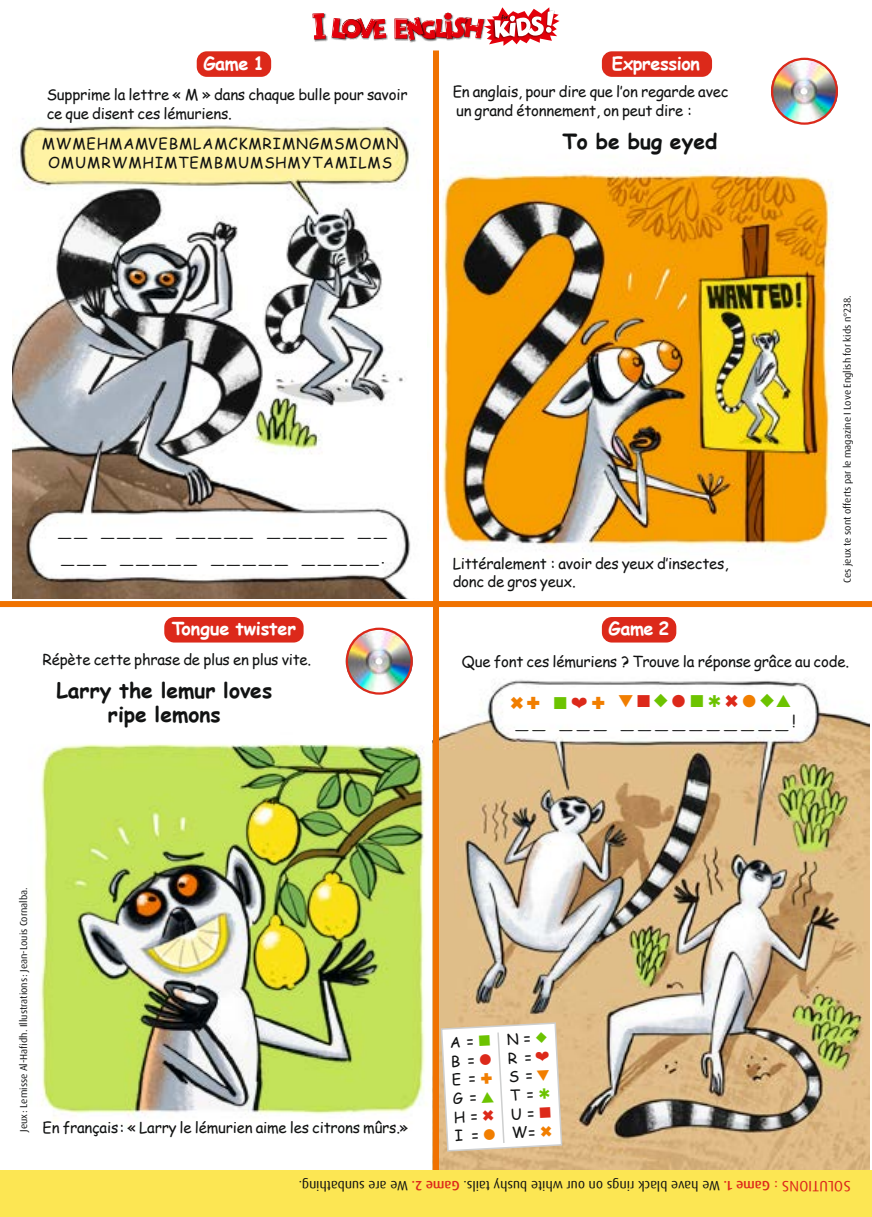
<style>
.page{position:relative;width:872px;height:1217px;background:#fff}
.page>*{position:absolute;margin:0;border:0;box-sizing:border-box;transform-origin:0 0}
.t1{font:700 21px/24px "Comic Sans MS";color:#111212;text-align:center}
.t2{font:700 18px "Comic Sans MS";letter-spacing:-.02em;color:#fff}
.t3{font:17.25px "Zapf Dingbats ITC";color:#f17e00}
.t4{font:15.6px "Comic Sans MS";color:#111212}
.t5{font:15px/18.8px "Comic Sans MS";letter-spacing:-.015em;color:#111212}
.t6{font:15px "Dax OT";letter-spacing:.01em;color:#dc291a}
.t7{font:13.5px "Dax OT";color:#111212}
.t8{font:11.55px "Comic Sans MS";color:#111212;scale:1.46 1}
.t9{font:10.8px "Comic Sans MS";color:#111212;scale:1.54 1}
.t10{font:10.2px "Dax OT";color:#111212}
.s1{color:#6cc300}
.s2{color:#dc291a}
.s3{color:#f17e00}
.s4{font-weight:500;color:#dc291a}
</style>
<div class="page">
<img style="left:13px;top:36px;width:398px;height:562px">
<img style="left:439px;top:20px;width:399px;height:537px">
<img style="left:5px;top:607px;width:428px;height:562px">
<img style="left:439px;top:607px;width:430px;height:562px">
<div style="left:0;top:601px;width:872px;height:6px;background:#f07200"></div>
<div style="left:433px;top:50px;width:6px;height:1166px;background:#f07200"></div>
<img style="left:312px;top:35px;width:15px;height:6px">
<svg style="left:312px;top:13px;width:14px;height:26px"></svg>
<img style="left:372px;top:20px;width:16px;height:21px">
<img style="left:362px;top:39px;width:16px;height:1px">
<img style="left:347px;top:39px;width:15px;height:1px">
<img style="left:331px;top:34px;width:16px;height:7px">
<svg style="left:332px;top:18px;width:54px;height:21px"></svg>
<svg style="left:394px;top:7px;width:165px;height:39px"></svg>
<div style="left:602px;top:617px;width:74px;height:25px;background:#dc291a;border-radius:10px"></div>
<div style="left:164px;top:617px;width:139px;height:25px;background:#dc291a;border-radius:10px"></div>
<div style="left:197px;top:51px;width:74px;height:26px;background:#dc291a;border-radius:10px"></div>
<div style="left:602px;top:51px;width:110px;height:26px;background:#dc291a;border-radius:10px"></div>
<img style="left:346px;top:627px;width:67px;height:67px;border-radius:33px">
<div style="left:346px;top:627px;width:67px;height:67px;border:2px solid #dc291a;border-radius:50%"></div>
<img style="left:771px;top:58px;width:67px;height:67px;border-radius:33px">
<div style="left:771px;top:58px;width:67px;height:67px;border:2px solid #dc291a;border-radius:50%"></div>
<svg style="left:440px;top:1021px;width:123px;height:131px"></svg>
<div style="left:0;top:1169px;width:872px;height:47px;background:#fce653"></div>
<p class="t2" style="left:203px;top:50px;width:63px">Game 1</p>
<p class="t2" style="left:612px;top:50px;width:90px">Expression</p>
<p class="t5" style="left:47px;top:85px;width:362px">Supprime la lettre « M » dans chaque bulle pour savoir ce que disent ces lémuriens.</p>
<p class="t5" style="left:42px;top:134px;width:358px;text-align:center">M W M E H M A M V E B M L A M C K M R I M N G M SM O M N<br>O M U M R W M H I M T E M B M U M SH M Y T A M I L M S</p>
<p class="t5" style="left:453px;top:82px;width:277px">En anglais, pour dire que l’on regarde avec un grand étonnement, on peut dire :</p>
<h1 class="t1" style="left:562px;top:128px;width:157px">To be bug eyed</h1>
<p class="t8" style="left:58px;top:529px;width:228px">—— ———— ————— ————— ——</p>
<p class="t8" style="left:60px;top:556px;width:224px">——— ————— ————— —————<sup>.</sup></p>
<p class="t5" style="left:453px;top:553px;width:277px">Littéralement : avoir des yeux d’insectes, donc de gros yeux.</p>
<p class="t2" style="left:172px;top:615px;width:126px">Tongue twister</p>
<p class="t2" style="left:608px;top:615px;width:63px">Game 2</p>
<p class="t10" style="left:840px;top:582px;width:289px;rotate:-90deg">Ces jeux te sont offerts par le magazine I Love English for kids n°238.</p>
<p class="t5" style="left:43px;top:650px;width:270px">Répète cette phrase de plus en plus vite.</p>
<h1 class="t1" style="left:56px;top:677px;width:217px">Larry the lemur loves ripe lemons</h1>
<p class="t5" style="left:462px;top:651px;width:389px">Que font ces lémuriens ? Trouve la réponse grâce au code.</p>
<p class="t3" style="left:510px;top:694px;width:282px">✖✚ <span class="s1">■</span> <span class="s2">❤</span>✚ ▼ <span class="s2">■</span> <span class="s1">◆</span> <span class="s2">●</span> <span class="s1">■✱</span> <span class="s2">✖</span> ●<span class="s1">◆▲</span></p>
<p class="t4" style="left:792px;top:709px;width:5px">!</p>
<p class="t9" style="left:514px;top:722px;width:180px">—— ——— ——————————</p>
<p class="t10" style="left:17px;top:1131px;width:246px;rotate:-90deg">Jeux : Lemisse Al-Hafidh. Illustrations : Jean-Louis Cornalba.</p>
<p class="t5" style="left:43px;top:1117px;width:367px">En français: « Larry le lémurien aime les citrons mûrs.»</p>
<p class="t5" style="left:449px;top:1032px;width:43px;text-align:justify;rotate:-3deg">A = <span class="s1">■ </span>B = <span class="s2">● </span>E = <span class="s3">✚ </span>G = <span class="s1">▲ </span>H = <span class="s2">✖ </span>I = <span class="s3">●</span></p>
<p class="t5" style="left:506px;top:1029px;width:43px;text-align:justify;rotate:-3deg">N = <span class="s1">◆ </span>R =<span class="s2">❤ </span>S = <span class="s3">▼ </span>T=<span class="s1">✱ </span>U=<span class="s2">■ </span>W= <span class="s3">✖</span></p>
<p class="t7" style="left:770px;top:1193px;width:473px;rotate:-180deg"><span class="s4">Game 1.</span> We have black rings on our white bushy tails. <span class="s4">Game 2.</span> We are sunbathing.</p>
<p class="t6" style="left:850px;top:1195px;width:78px;rotate:-180deg">SOLUTIONS :</p>
</div>
